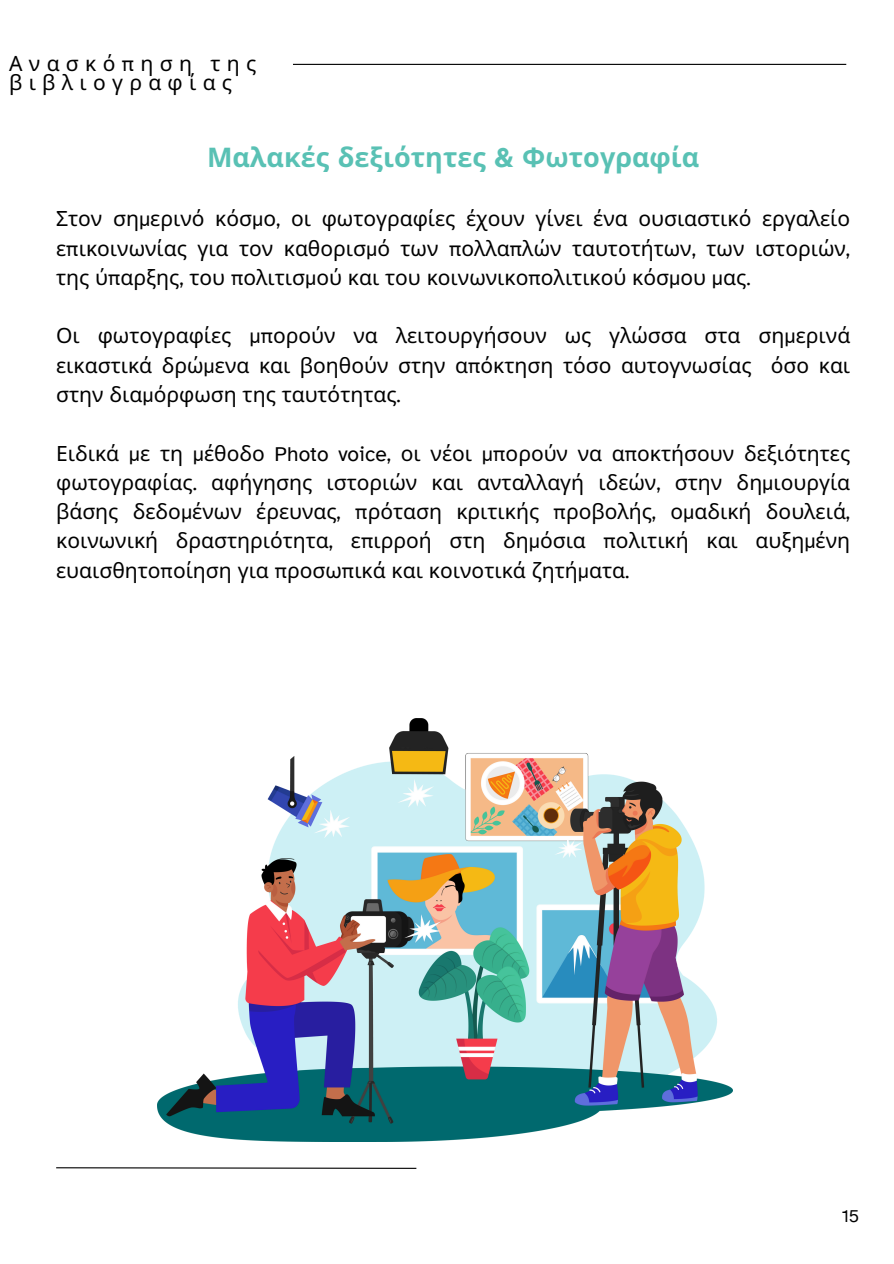
<style>
.page{position:relative;width:894px;height:1264px;background:#fff}
.page>*{position:absolute;margin:0;border:0;box-sizing:border-box;transform-origin:0 0}
.t1{font:700 27px "Noto Sans";color:#59c1b4}
.t2{font:21px/29.2px "Noto Sans";color:#000;text-align:justify}
.t3{font:21px/19.2px "Noto Sans";letter-spacing:.3em;color:#000}
.t4{font:18px "Atkinson Hyperlegible";color:#000}
.s1{font-family:"Atkinson Hyperlegible"}
</style>
<div class="page">
<hr style="left:293px;top:64px;width:553px;height:1px;background:#000">
<svg style="left:56px;top:1167px;width:361px;height:2px"></svg>
<img style="left:157px;top:719px;width:575px;height:422px">
<p class="t3" style="left:9px;top:53px;width:248px">Ανασκό<span class="s1">π</span>ηση της βιβλιογραφίας</p>
<p class="t1" style="left:207px;top:138px;width:493px">Μαλακές δεξιότητες <span class="s1">&amp;</span> Φωτογραφία</p>
<p class="t2" style="left:56px;top:204px;width:795px">Στον ση<span class="s1">μ</span>ερινό κόσ<span class="s1">μ</span>ο<span class="s1">,</span> οι φωτογραφίες έχουν γίνει ένα ουσιαστικό εργαλείο ε<span class="s1">π</span>ικοινωνίας για τον καθορισ<span class="s1">μ</span>ό των <span class="s1">π</span>ολλα<span class="s1">π</span>λών ταυτοτήτων<span class="s1">,</span> των ιστοριών<span class="s1">, </span>της ύ<span class="s1">π</span>αρξης<span class="s1">,</span> του <span class="s1">π</span>ολιτισ<span class="s1">μ</span>ού και του κοινωνικο<span class="s1">π</span>ολιτικού κόσ<span class="s1">μ</span>ου <span class="s1">μ</span>ας<span class="s1">.</span></p>
<p class="t2" style="left:56px;top:321px;width:795px">Οι φωτογραφίες <span class="s1">μπ</span>ορούν να λειτουργήσουν ως γλώσσα στα ση<span class="s1">μ</span>ερινά εικαστικά δρώ<span class="s1">μ</span>ενα και βοηθούν στην α<span class="s1">π</span>όκτηση τόσο αυτογνωσίας όσο και στην δια<span class="s1">μ</span>όρφωση της ταυτότητας<span class="s1">.</span></p>
<p class="t2" style="left:56px;top:438px;width:795px">Ειδικά <span class="s1">μ</span>ε τη <span class="s1">μ</span>έθοδο <span class="s1">Photo voice,</span> οι νέοι <span class="s1">μπ</span>ορούν να α<span class="s1">π</span>οκτήσουν δεξιότητες φωτογραφίας<span class="s1">.</span> αφήγησης ιστοριών και ανταλλαγή ιδεών<span class="s1">,</span> στην δη<span class="s1">μ</span>ιουργία βάσης δεδο<span class="s1">μ</span>ένων έρευνας<span class="s1">, π</span>ρόταση κριτικής <span class="s1">π</span>ροβολής<span class="s1">,</span> ο<span class="s1">μ</span>αδική δουλειά<span class="s1">, </span>κοινωνική δραστηριότητα<span class="s1">,</span> ε<span class="s1">π</span>ιρροή στη δη<span class="s1">μ</span>όσια <span class="s1">π</span>ολιτική και αυξη<span class="s1">μ</span>ένη ευαισθητο<span class="s1">π</span>οίηση για <span class="s1">π</span>ροσω<span class="s1">π</span>ικά και κοινοτικά ζητή<span class="s1">μ</span>ατα<span class="s1">.</span></p>
<p class="t4" style="left:841px;top:1204px;width:19px">15</p>
</div>
